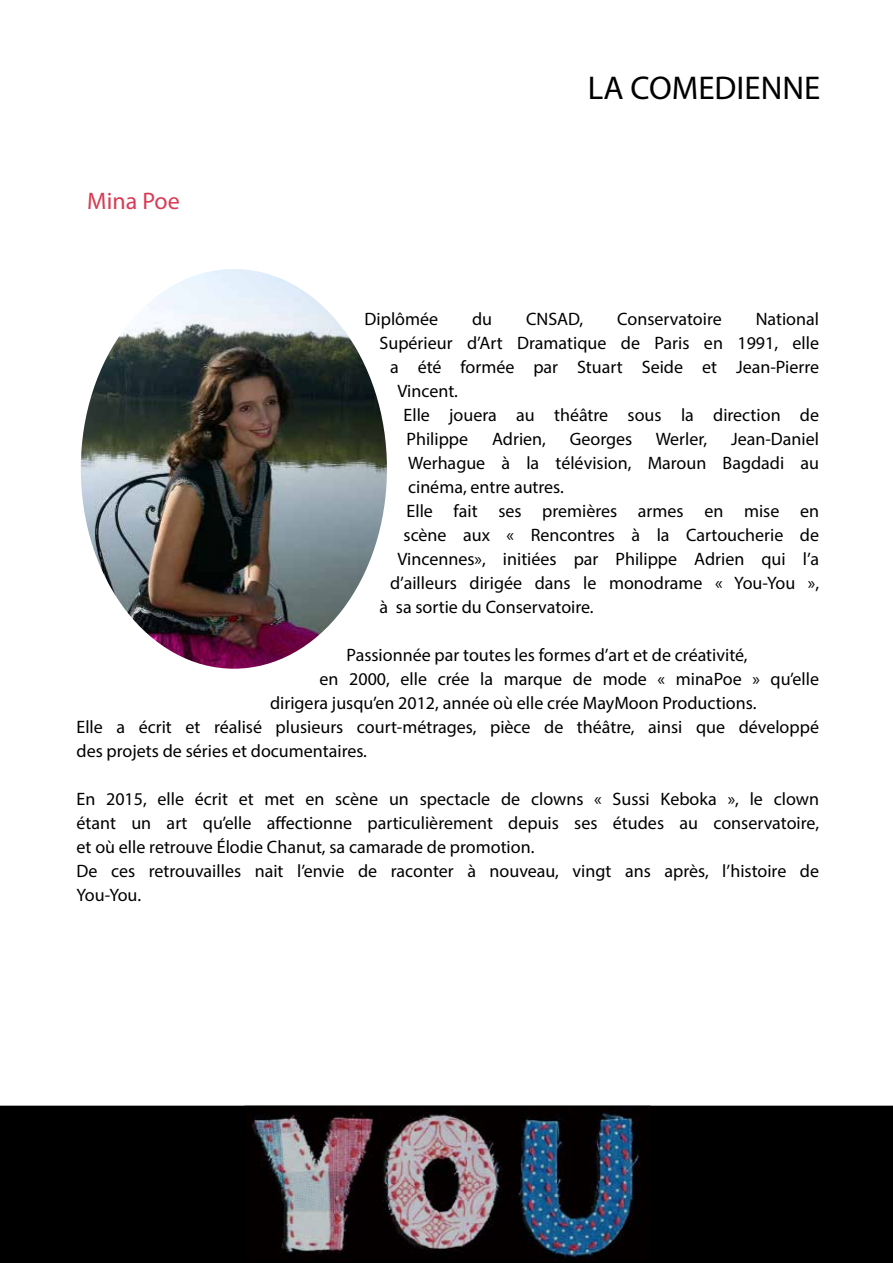
<style>
.page{position:relative;width:893px;height:1263px;background:#fff}
.page>*{position:absolute;margin:0;border:0;box-sizing:border-box;transform-origin:0 0}
.t1{font:33px "Myriad Pro";color:#000}
.t2{font:24px "Myriad Pro";color:#d83b54}
.t3{font:18px/24px "Myriad Pro";color:#000}
</style>
<div class="page">
<div style="left:1px;top:1106px;width:891px;height:156px;background:#000"></div>
<div style="left:0;top:1106px;width:893px;height:157px;border:2px solid #000"></div>
<img style="left:251px;top:1110px;width:390px;height:150px">
<div style="left:244px;top:1106px;width:407px;height:157px;border:2px solid #000"></div>
<img style="left:81px;top:269px;width:306px;height:400px">
<h2 class="t2" style="left:87px;top:186px;width:94px">Mina Poe</h2>
<h1 class="t1" style="left:588px;top:68px;width:234px">LA COMEDIENNE</h1>
<p class="t3" style="left:365px;top:306px;width:75px">Diplômée</p>
<p class="t3" style="left:472px;top:306px;width:22px">du</p>
<p class="t3" style="left:526px;top:306px;width:59px">CNSAD,</p>
<p class="t3" style="left:617px;top:306px;width:106px">Conservatoire</p>
<p class="t3" style="left:756px;top:306px;width:65px">National</p>
<p class="t3" style="left:380px;top:330px;width:441px">Supérieur d’Art Dramatique de Paris en 1991, elle</p>
<p class="t3" style="left:390px;top:354px;width:431px">a été formée par Stuart Seide et Jean-Pierre</p>
<p class="t3" style="left:398px;top:378px;width:62px">Vincent.</p>
<p class="t3" style="left:404px;top:402px;width:417px">Elle jouera au théâtre sous la direction de</p>
<p class="t3" style="left:407px;top:426px;width:63px">Philippe</p>
<p class="t3" style="left:492px;top:426px;width:55px">Adrien,</p>
<p class="t3" style="left:570px;top:426px;width:64px">Georges</p>
<p class="t3" style="left:656px;top:426px;width:53px">Werler,</p>
<p class="t3" style="left:731px;top:426px;width:90px">Jean-Daniel</p>
<p class="t3" style="left:408px;top:450px;width:413px">Werhague à la télévision, Maroun Bagdadi au</p>
<p class="t3" style="left:408px;top:474px;width:157px">cinéma, entre autres.</p>
<p class="t3" style="left:407px;top:498px;width:414px">Elle fait ses premières armes en mise en</p>
<p class="t3" style="left:404px;top:522px;width:417px">scène aux « Rencontres à la Cartoucherie de</p>
<p class="t3" style="left:398px;top:546px;width:423px">Vincennes», initiées par Philippe Adrien qui l’a</p>
<p class="t3" style="left:390px;top:570px;width:431px">d’ailleurs dirigée dans le monodrame « You-You »,</p>
<p class="t3" style="left:380px;top:594px;width:216px">à sa sortie du Conservatoire.</p>
<p class="t3" style="left:347px;top:642px;width:403px">Passionnée par toutes les formes d’art et de créativité,</p>
<p class="t3" style="left:320px;top:666px;width:501px">en 2000, elle crée la marque de mode « minaPoe » qu’elle</p>
<p class="t3" style="left:270px;top:690px;width:488px">dirigera jusqu’en 2012, année où elle crée MayMoon Productions.</p>
<p class="t3" style="left:77px;top:714px;width:744px">Elle a écrit et réalisé plusieurs court-métrages, pièce de théâtre, ainsi que développé</p>
<p class="t3" style="left:77px;top:738px;width:292px">des projets de séries et documentaires.</p>
<p class="t3" style="left:77px;top:786px;width:744px">En 2015, elle écrit et met en scène un spectacle de clowns « Sussi Keboka », le clown étant un art qu’elle affectionne particulièrement depuis ses études au conservatoire, et où elle retrouve Élodie Chanut, sa camarade de promotion.<br>De ces retrouvailles nait l’envie de raconter à nouveau, vingt ans après, l’histoire de You-You.</p>
</div>
